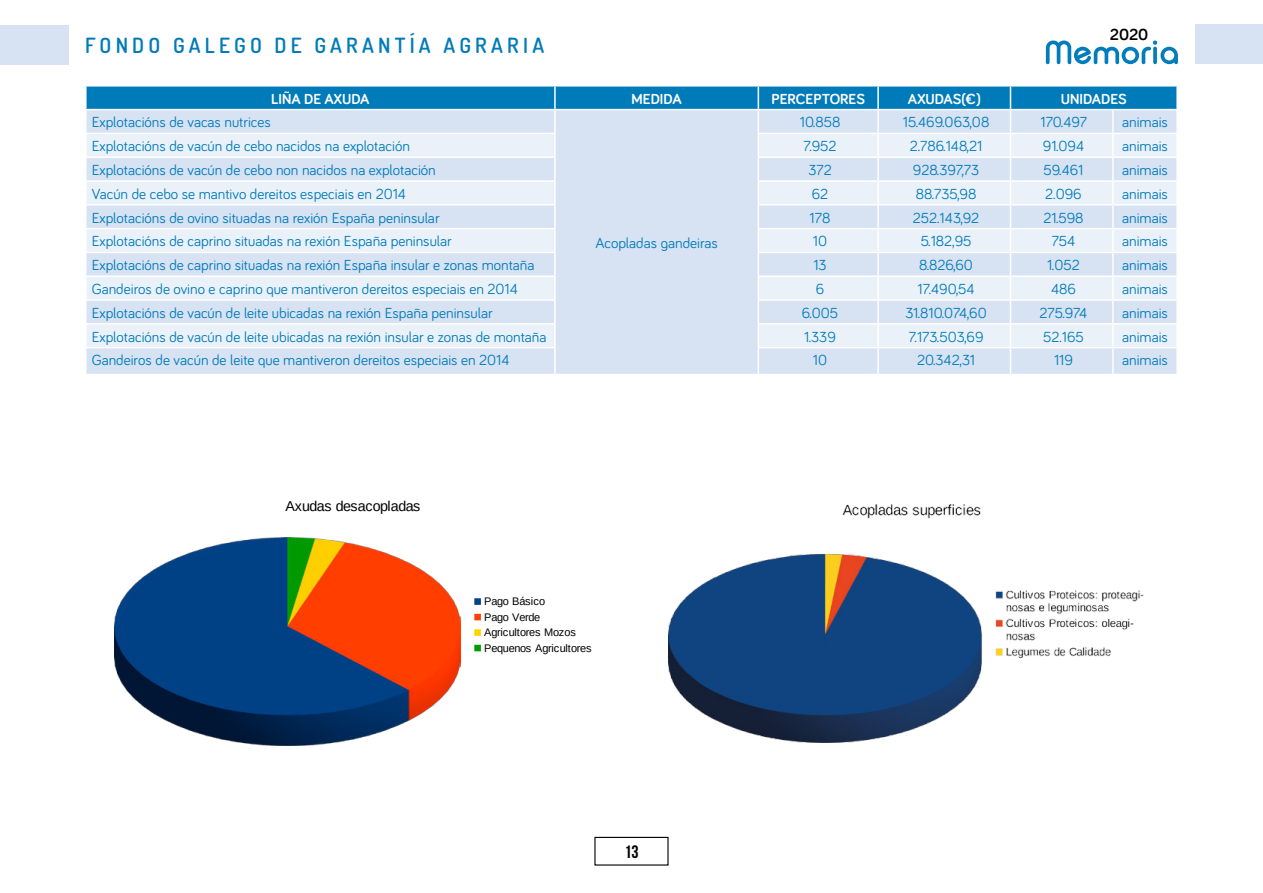
<style>
.page{position:relative;width:1263px;height:893px;background:#fff}
.page>*{position:absolute;margin:0;border:0;box-sizing:border-box;transform-origin:0 0}
.t1{font:600 21px "Dosis";letter-spacing:.2em;color:#007bb9}
.t2{font:700 18px "Bebas Neue";color:#000}
.t3{font:700 16.5px "Bariol";color:#000}
.t4{font:15px "Bariol";color:#007bb9}
.t5{font:700 15px "Bariol";color:#fff}
.t6{font:14.25px "Liberation Sans";letter-spacing:-.035em;color:#000}
.t7{font:10.95px/15.5px "Liberation Sans";letter-spacing:-.025em;color:#000}
</style>
<div class="page">
<div style="left:0;top:25px;width:68px;height:39px;background:#d7e2f3"></div>
<div style="left:1195px;top:25px;width:68px;height:39px;background:#d7e2f3"></div>
<div style="left:594px;top:837px;width:74px;height:29px;border:1px solid #000"></div>
<svg style="left:1046px;top:41px;width:132px;height:23px"></svg>
<div style="left:524px;top:37px;width:3px;height:16px;border:1px solid #fff"></div>
<svg style="left:86px;top:86px;width:1091px;height:288px;background:#cfe0f1"></svg>
<hr style="left:1113px;top:347px;width:65px;height:1px;background:#fff">
<hr style="left:1112px;top:348px;width:2px;height:26px;background:#fff">
<hr style="left:1176px;top:348px;width:2px;height:26px;background:#fff">
<img style="left:114px;top:538px;width:347px;height:208px">
<svg style="left:474px;top:598px;width:7px;height:7px"></svg>
<svg style="left:474px;top:614px;width:7px;height:6px"></svg>
<svg style="left:474px;top:629px;width:7px;height:7px"></svg>
<svg style="left:474px;top:645px;width:7px;height:6px"></svg>
<img style="left:668px;top:504px;width:476px;height:238px">
<p class="t3" style="left:1110px;top:23px;width:40px">2020</p>
<h1 class="t1" style="left:85px;top:32px;width:461px">FONDO GALEGO DE GARANTÍA AGRARIA</h1>
<p class="t5" style="left:271px;top:88px;width:100px">LIÑA DE AXUDA</p>
<p class="t5" style="left:632px;top:88px;width:52px">MEDIDA</p>
<p class="t5" style="left:771px;top:88px;width:95px">PERCEPTORES</p>
<p class="t5" style="left:908px;top:88px;width:74px">AXUDAS(€)</p>
<p class="t5" style="left:1061px;top:88px;width:68px">UNIDADES</p>
<p class="t4" style="left:92px;top:112px;width:181px">Explotacións de vacas nutrices</p>
<p class="t4" style="left:800px;top:112px;width:42px">10.858</p>
<p class="t4" style="left:903px;top:112px;width:88px">15.469.063,08</p>
<p class="t4" style="left:1040px;top:112px;width:48px">170.497</p>
<p class="t4" style="left:1122px;top:112px;width:47px">animais</p>
<p class="t4" style="left:92px;top:136px;width:320px">Explotacións de vacún de cebo nacidos na explotación</p>
<p class="t4" style="left:803px;top:136px;width:35px">7.952</p>
<p class="t4" style="left:910px;top:136px;width:74px">2.786.148,21</p>
<p class="t4" style="left:1043px;top:136px;width:43px">91.094</p>
<p class="t4" style="left:1122px;top:136px;width:47px">animais</p>
<p class="t4" style="left:92px;top:160px;width:345px">Explotacións de vacún de cebo non nacidos na explotación</p>
<p class="t4" style="left:808px;top:160px;width:25px">372</p>
<p class="t4" style="left:913px;top:160px;width:68px">928.397,73</p>
<p class="t4" style="left:1043px;top:160px;width:42px">59.461</p>
<p class="t4" style="left:1122px;top:160px;width:47px">animais</p>
<p class="t4" style="left:92px;top:184px;width:316px">Vacún de cebo se mantivo dereitos especiais en 2014</p>
<p class="t4" style="left:812px;top:184px;width:18px">62</p>
<p class="t4" style="left:916px;top:184px;width:62px">88.735,98</p>
<p class="t4" style="left:1045px;top:184px;width:38px">2.096</p>
<p class="t4" style="left:1122px;top:184px;width:47px">animais</p>
<p class="t4" style="left:92px;top:207px;width:349px">Explotacións de ovino situadas na rexión España peninsular</p>
<p class="t4" style="left:810px;top:207px;width:22px">178</p>
<p class="t4" style="left:913px;top:207px;width:68px">252.143,92</p>
<p class="t4" style="left:1043px;top:207px;width:42px">21.598</p>
<p class="t4" style="left:1122px;top:207px;width:47px">animais</p>
<p class="t4" style="left:92px;top:231px;width:361px">Explotacións de caprino situadas na rexión España peninsular</p>
<p class="t4" style="left:813px;top:231px;width:16px">10</p>
<p class="t4" style="left:921px;top:231px;width:52px">5.182,95</p>
<p class="t4" style="left:1052px;top:231px;width:25px">754</p>
<p class="t4" style="left:1122px;top:231px;width:47px">animais</p>
<p class="t4" style="left:92px;top:255px;width:444px">Explotacións de caprino situadas na rexión España insular e zonas montaña</p>
<p class="t4" style="left:813px;top:255px;width:15px">13</p>
<p class="t4" style="left:919px;top:255px;width:55px">8.826,60</p>
<p class="t4" style="left:1047px;top:255px;width:34px">1.052</p>
<p class="t4" style="left:1122px;top:255px;width:47px">animais</p>
<p class="t4" style="left:92px;top:279px;width:428px">Gandeiros de ovino e caprino que mantiveron dereitos especiais en 2014</p>
<p class="t4" style="left:816px;top:279px;width:10px">6</p>
<p class="t4" style="left:918px;top:279px;width:58px">17.490,54</p>
<p class="t4" style="left:1051px;top:279px;width:26px">486</p>
<p class="t4" style="left:1122px;top:279px;width:47px">animais</p>
<p class="t4" style="left:92px;top:303px;width:402px">Explotacións de vacún de leite ubicadas na rexión España peninsular</p>
<p class="t4" style="left:802px;top:303px;width:38px">6.005</p>
<p class="t4" style="left:905px;top:303px;width:83px">31.810.074,60</p>
<p class="t4" style="left:1039px;top:303px;width:49px">275.974</p>
<p class="t4" style="left:1122px;top:303px;width:47px">animais</p>
<p class="t4" style="left:92px;top:326px;width:456px">Explotacións de vacún de leite ubicadas na rexión insular e zonas de montaña</p>
<p class="t4" style="left:804px;top:326px;width:33px">1.339</p>
<p class="t4" style="left:909px;top:326px;width:76px">7.173.503,69</p>
<p class="t4" style="left:1043px;top:326px;width:42px">52.165</p>
<p class="t4" style="left:1122px;top:326px;width:47px">animais</p>
<p class="t4" style="left:92px;top:350px;width:419px">Gandeiros de vacún de leite que mantiveron dereitos especiais en 2014</p>
<p class="t4" style="left:813px;top:350px;width:16px">10</p>
<p class="t4" style="left:917px;top:350px;width:60px">20.342,31</p>
<p class="t4" style="left:1054px;top:350px;width:21px">119</p>
<p class="t4" style="left:1122px;top:350px;width:47px">animais</p>
<p class="t4" style="left:595px;top:233px;width:124px">Acopladas gandeiras</p>
<p class="t6" style="left:286px;top:501px;width:136px">Axudas desacopladas</p>
<p class="t7" style="left:484px;top:595px;width:109px">Pago Básico<br>Pago Verde<br>Agricultores Mozos<br>Pequenos Agricultores</p>
<p class="t2" style="left:624px;top:842px;width:16px">13</p>
</div>
